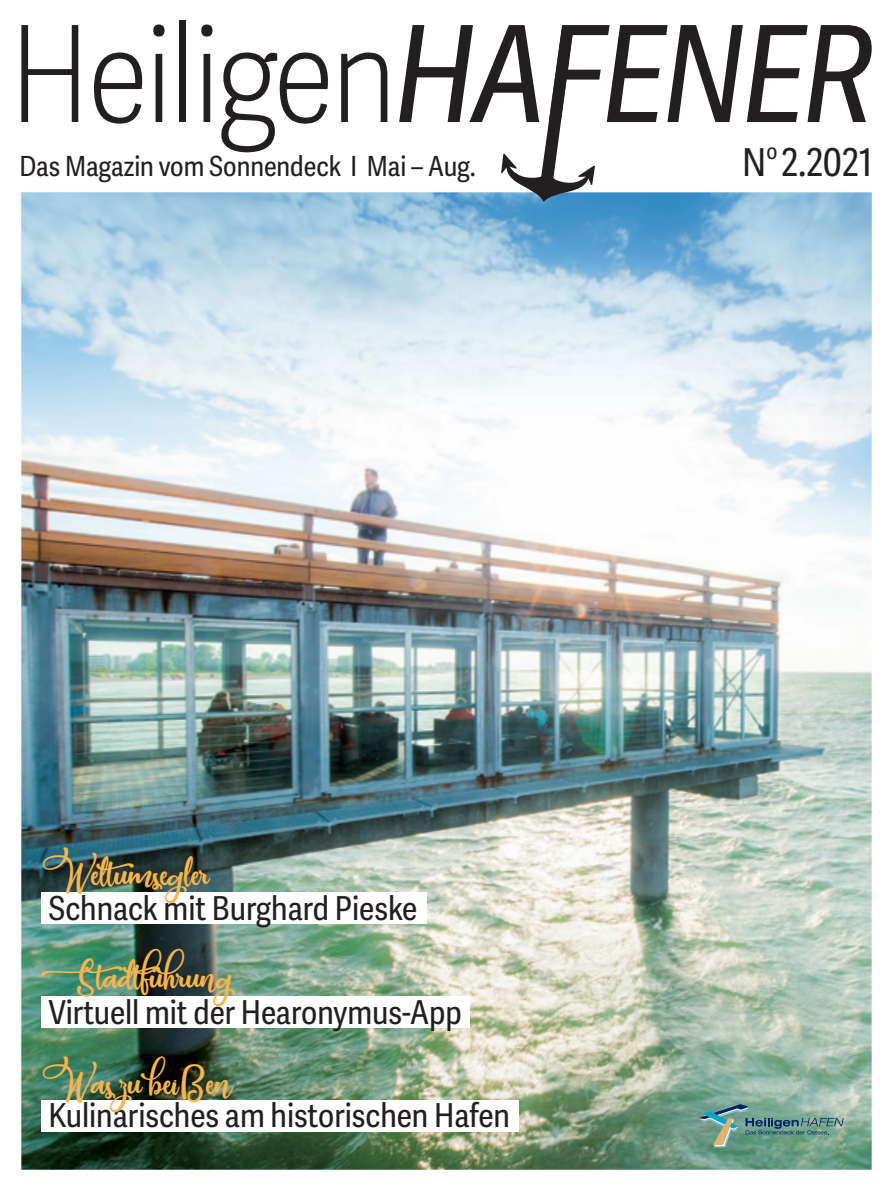
<style>
.page{position:relative;width:893px;height:1191px;background:#fff}
.page>*{position:absolute;margin:0;border:0;box-sizing:border-box;transform-origin:0 0}
.t1{font:133.95px "Adelle Sans Cnd Th";letter-spacing:-.02em;color:#231f20}
.t2{font:38.4px "Adelle Sans Cnd";color:#231f20}
.t3{font:36px "Pacific Again";color:#fbb449}
.t4{font:33px "Adelle Sans Cnd";color:#231f20}
.t5{font:27.75px "Adelle Sans Cnd";color:#231f20}
.s1{font-family:"Adelle Sans Cnd";font-style:italic}
</style>
<div class="page">
<img style="left:21px;top:418px;width:851px;height:751px">
<svg style="left:21px;top:192px;width:851px;height:226px;background:#bdd9ea"></svg>
<svg style="left:501px;top:25px;width:94px;height:177px"></svg>
<div style="left:41px;top:891px;width:385px;height:32px;background:#fff"></div>
<div style="left:41px;top:996px;width:428px;height:31px;background:#fff"></div>
<div style="left:41px;top:1099px;width:478px;height:32px;background:#fff"></div>
<svg style="left:700px;top:1104px;width:144px;height:43px;background:#719c8f"></svg>
<h1 class="t1" style="left:9px;top:-21px;width:865px">Heiligen<span class="s1">HAFENER</span></h1>
<p class="t5" style="left:20px;top:146px;width:458px">Das Magazin vom Sonnendeck I Mai – Aug.</p>
<p class="t2" style="left:742px;top:135px;width:132px">N<sup>o</sup> 2.2021</p>
<p class="t3" style="left:41px;top:851px;width:170px">Weltumsegler</p>
<p class="t4" style="left:48px;top:884px;width:370px">Schnack mit Burghard Pieske</p>
<p class="t3" style="left:41px;top:953px;width:192px">Stadtführung</p>
<p class="t4" style="left:48px;top:988px;width:415px">Virtuell mit der Hearonymus-App</p>
<p class="t3" style="left:41px;top:1059px;width:192px">Was zu beißen</p>
<p class="t4" style="left:48px;top:1092px;width:463px">Kulinarisches am historischen Hafen</p>
</div>
